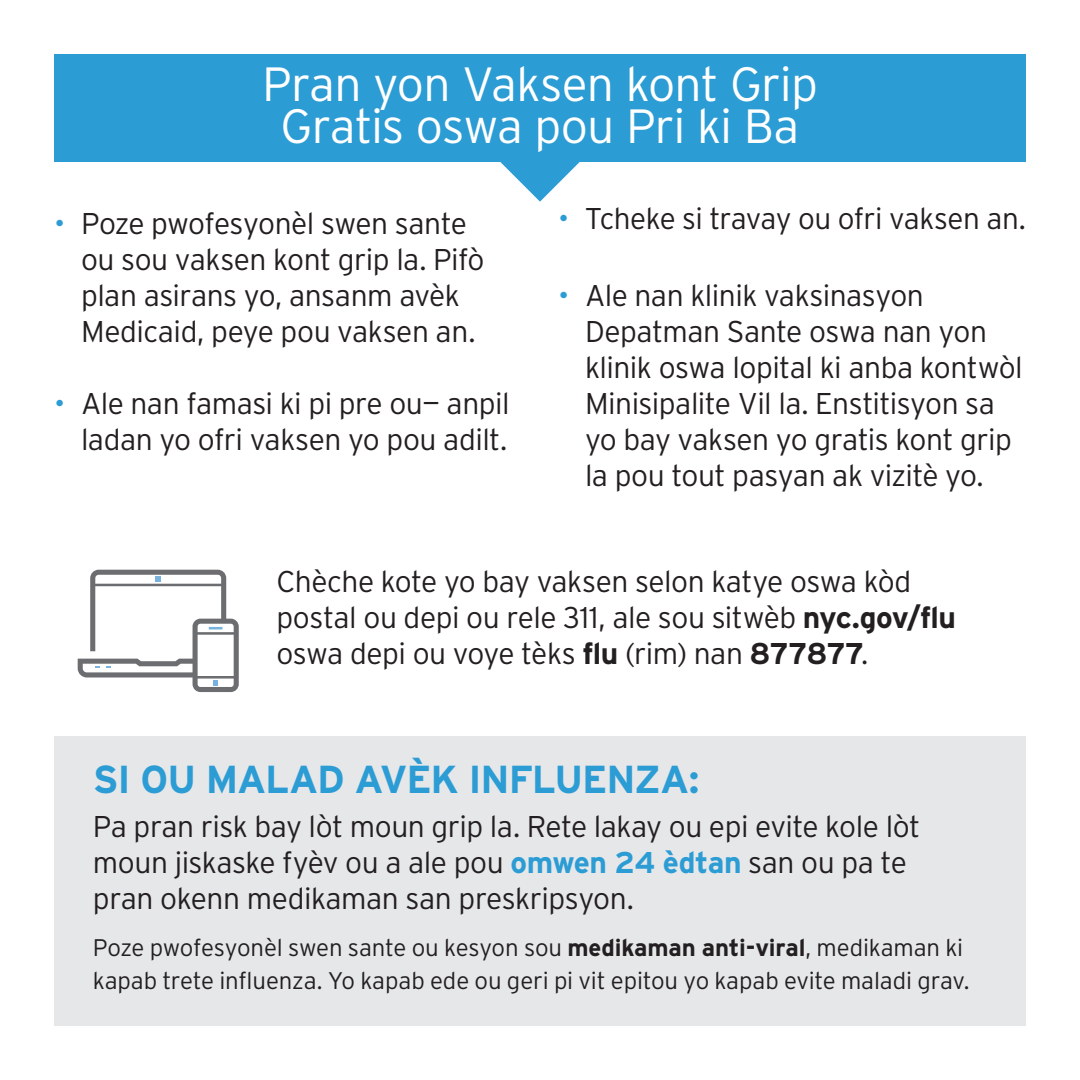
<style>
.page{position:relative;width:1080px;height:1080px;background:#fff}
.page>*{position:absolute;margin:0;border:0;box-sizing:border-box;transform-origin:0 0}
.t1{font:300 48px/42px "Interstate";letter-spacing:-.02em;color:#fff;text-align:center}
.t2{font:700 39px "Interstate";letter-spacing:-.03em;color:#2c9cd4}
.t3{font:300 30px/36px "Interstate";letter-spacing:-.015em;color:#231f20}
.t4{font:300 24px/33px "Interstate";letter-spacing:-.01em;color:#231f20}
.s1{color:#2c9cd4}
.s2{font-weight:700}
.s3{font-weight:700;color:#2c9cd4}
</style>
<div class="page">
<div style="left:54px;top:737px;width:972px;height:289px;background:#e6e7e9"></div>
<svg style="left:500px;top:162px;width:80px;height:40px"></svg>
<div style="left:54px;top:54px;width:972px;height:108px;background:#2c9cd4"></div>
<svg style="left:78px;top:570px;width:161px;height:122px"></svg>
<h1 class="t1" style="left:262px;top:63px;width:557px">Pran yon Vaksen kont Grip<br>Gratis oswa pou Pri ki Ba</h1>
<p class="t3" style="left:81px;top:205px;width:405px;text-indent:-27px"><span class="s1">•</span> Poze pwofesyonèl swen sante ou sou vaksen kont grip la. Pifò plan asirans yo, ansanm avèk<br>Medicaid, peye pou vaksen an.</p>
<p class="t3" style="left:54px;top:385px;width:457px;text-align:right"><span class="s1">•</span> Ale nan famasi ki pi pre ou— anpil ladan yo ofri vaksen yo pou adilt.</p>
<p class="t3" style="left:558px;top:200px;width:469px"><span class="s1">•</span> Tcheke si travay ou ofri vaksen an.</p>
<p class="t3" style="left:585px;top:277px;width:439px;text-indent:-27px"><span class="s1">•</span> Ale nan klinik vaksinasyon<br>Depatman Sante oswa nan yon klinik oswa lopital ki anba kontwòl<br>Minisipalite Vil la. Enstitisyon sa yo bay vaksen yo gratis kont grip la pou tout pasyan ak vizitè yo.</p>
<p class="t3" style="left:276px;top:563px;width:681px">Chèche kote yo bay vaksen selon katye oswa kòd postal ou depi ou rele 311, ale sou sitwèb <span class="s2">nyc.gov/flu </span>oswa depi ou voye tèks <span class="s2">flu</span> (rim) nan <span class="s2">877877</span>.</p>
<h2 class="t2" style="left:93px;top:758px;width:608px">SI OU MALAD AVÈK INFLUENZA:</h2>
<p class="t3" style="left:93px;top:808px;width:829px">Pa pran risk bay lòt moun grip la. Rete lakay ou epi evite kole lòt moun jiskaske fyèv ou a ale pou <span class="s3">omwen 24 èdtan</span> san ou pa te pran okenn medikaman san preskripsyon.</p>
<p class="t4" style="left:93px;top:930px;width:878px">Poze pwofesyonèl swen sante ou kesyon sou <span class="s2">medikaman anti-viral</span>, medikaman ki kapab trete influenza. Yo kapab ede ou geri pi vit epitou yo kapab evite maladi grav.</p>
</div>
